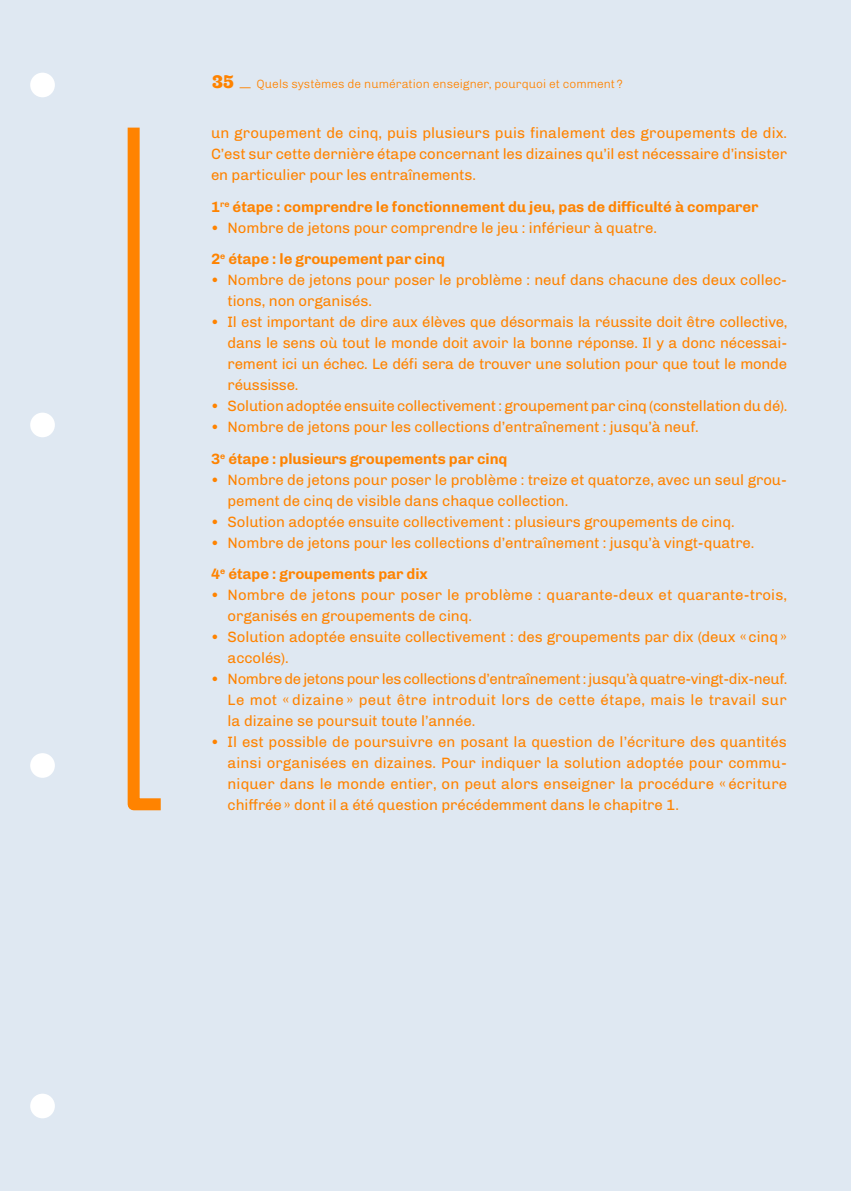
<style>
.page{position:relative;width:851px;height:1191px;background:#fff}
.page>*{position:absolute;margin:0;border:0;box-sizing:border-box;transform-origin:0 0}
.t1{font:15px/21px "Chivo";letter-spacing:-.005em;color:#ff8300}
.t2{font:700 15px "Chivo";letter-spacing:-.005em;color:#ff8300}
.t3{font:300 12px "Chivo";color:#ff8300}
.s1{font-family:"Hernandez Niu W00";font-weight:800;font-size:18px}
.s2{font-weight:700}
</style>
<div class="page">
<div style="left:0;top:0;width:850px;height:1191px;background:#dfe8f2"></div>
<svg style="left:127px;top:127px;width:34px;height:684px"></svg>
<div style="left:30px;top:73px;width:25px;height:24px;background:#fff;border-radius:50%"></div>
<div style="left:30px;top:412px;width:25px;height:25px;background:#fff;border-radius:50%"></div>
<div style="left:30px;top:753px;width:25px;height:25px;background:#fff;border-radius:50%"></div>
<div style="left:30px;top:1093px;width:25px;height:25px;background:#fff;border-radius:50%"></div>
<p class="t3" style="left:212px;top:75px;width:412px"><span class="s1">35</span> — Quels systèmes de numération enseigner, pourquoi et comment ?</p>
<p class="t1" style="left:211px;top:122px;width:577px;text-align:justify">un groupement de cinq, puis plusieurs puis finalement des groupements de dix.<br>C’est sur cette dernière étape concernant les dizaines qu’il est nécessaire d’insister en particulier pour les entraînements.</p>
<p class="t2" style="left:211px;top:195px;width:549px">1<sup>re</sup> étape : comprendre le fonctionnement du jeu, pas de difficulté à comparer</p>
<p class="t1" style="left:210px;top:211px;width:448px;line-height:31.5px">• Nombre de jetons pour comprendre le jeu : inférieur à quatre.<br><span class="s2">2</span><sup>e</sup> <span class="s2">étape : le groupement par cinq</span></p>
<p class="t1" style="left:227px;top:269px;width:561px;text-indent:-17px">• Nombre de jetons pour poser le problème : neuf dans chacune des deux collec&shy;tions, non organisés.</p>
<p class="t1" style="left:227px;top:311px;width:561px;text-align:justify;text-indent:-17px">• Il est important de dire aux élèves que désormais la réussite doit être collective, dans le sens où tout le monde doit avoir la bonne réponse. Il y a donc nécessai&shy;rement ici un échec. Le défi sera de trouver une solution pour que tout le monde réussisse.</p>
<p class="t1" style="left:210px;top:395px;width:578px">• Solution adoptée ensuite collectivement : groupement par cinq (constellation du dé).</p>
<p class="t1" style="left:210px;top:410px;width:489px;line-height:31.5px">• Nombre de jetons pour les collections d’entraînement : jusqu’à neuf.<br><span class="s2">3</span><sup>e</sup> <span class="s2">étape : plusieurs groupements par cinq</span></p>
<p class="t1" style="left:227px;top:468px;width:560px;text-indent:-17px">• Nombre de jetons pour poser le problème : treize et quatorze, avec un seul grou&shy;pement de cinq de visible dans chaque collection.</p>
<p class="t1" style="left:210px;top:510px;width:525px">• Solution adoptée ensuite collectivement : plusieurs groupements de cinq.</p>
<p class="t1" style="left:210px;top:526px;width:545px;line-height:31.5px">• Nombre de jetons pour les collections d’entraînement : jusqu’à vingt-quatre.<br><span class="s2">4</span><sup>e</sup> <span class="s2">étape : groupements par dix</span></p>
<p class="t1" style="left:227px;top:584px;width:561px;text-indent:-17px">• Nombre de jetons pour poser le problème : quarante-deux et quarante-trois, organisés en groupements de cinq.</p>
<p class="t1" style="left:227px;top:626px;width:560px;text-indent:-17px">• Solution adoptée ensuite collectivement : des groupements par dix (deux « cinq » accolés).</p>
<p class="t1" style="left:227px;top:668px;width:561px;text-align:justify;text-indent:-17px">• Nombre de jetons pour les collections d’entraînement : jusqu’à quatre-vingt-dix-neuf.<br>Le mot « dizaine » peut être introduit lors de cette étape, mais le travail sur la dizaine se poursuit toute l’année.</p>
<p class="t1" style="left:227px;top:731px;width:561px;text-align:justify;text-indent:-17px">• Il est possible de poursuivre en posant la question de l’écriture des quantités ainsi organisées en dizaines. Pour indiquer la solution adoptée pour commu&shy;niquer dans le monde entier, on peut alors enseigner la procédure « écriture chiffrée » dont il a été question précédemment dans le chapitre 1.</p>
</div>
